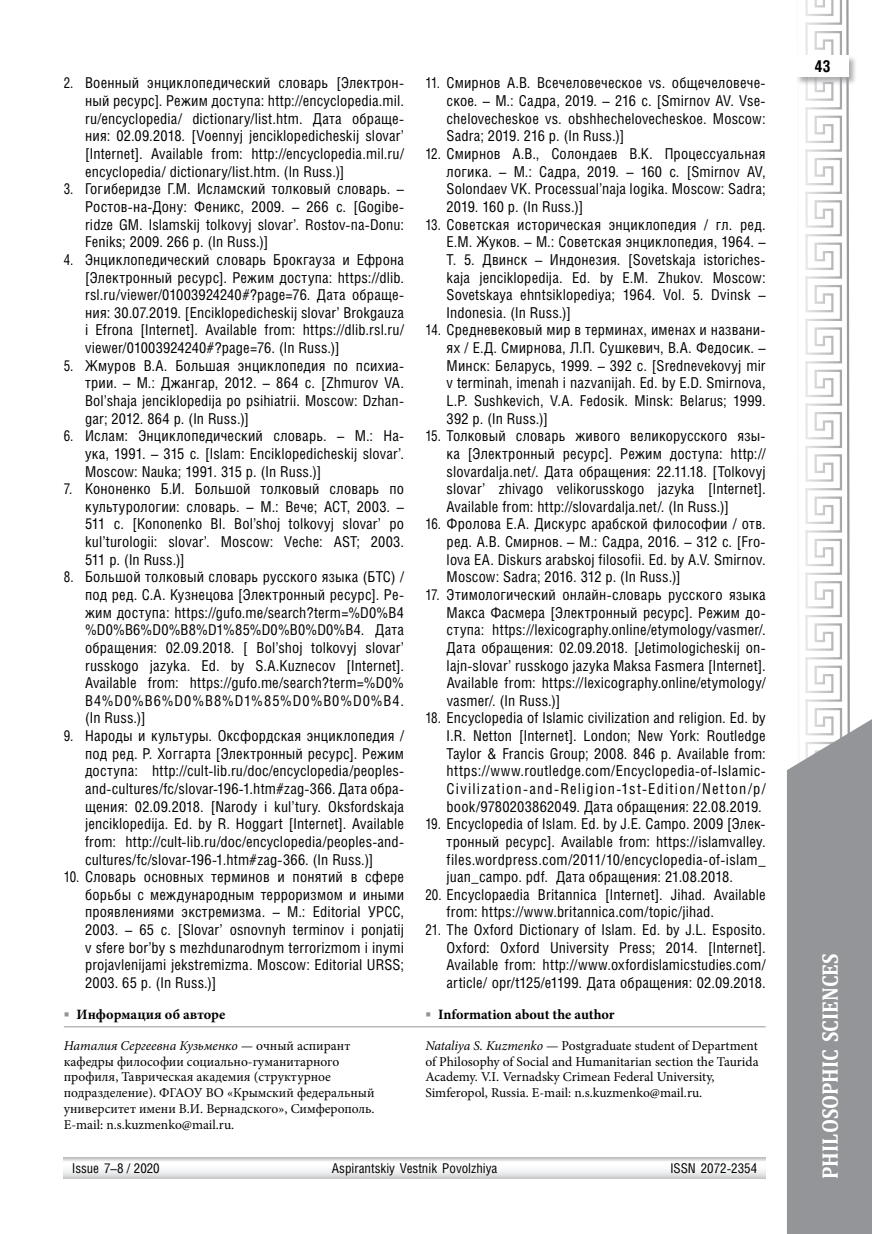
<style>
.page{position:relative;width:872px;height:1234px;background:#fff}
.page>*{position:absolute;margin:0;border:0;box-sizing:border-box;transform-origin:0 0}
.t1{font:700 22.5px "Cambria";letter-spacing:.005em;color:#fff;scale:.9 1}
.t2{font:700 16.5px "Helios Cond C";color:#000}
.t3{font:15px/17.7px "Helios Cond C";letter-spacing:.01em;color:#000;text-align:justify;scale:.9 1}
.t4{font:700 14.25px "Minion Pro";color:#000}
.t5{font:13.5px/15.8px "Minion Pro";color:#000}
.t6{font:13.5px "Helios Cond C";color:#000}
.s1{font-weight:400;color:#939598}
.s2{color:#939598}
.s3{font-style:italic}
</style>
<div class="page">
<svg style="left:805px;top:0;width:45px;height:706px"></svg>
<svg style="left:64px;top:1157px;width:701px;height:21px"></svg>
<div style="left:796px;top:55px;width:61px;height:30px;background:#939598;opacity:.75"></div>
<div style="left:796px;top:55px;width:52px;height:22px;background:#fff"></div>
<svg style="left:787px;top:706px;width:85px;height:527px;background:#9a9c9e"></svg>
<hr style="left:64px;top:1026px;width:701px;height:1px;background:#939598">
<p class="t3" style="left:85px;top:74px;width:356px;text-indent:-21px">2. Военный энциклопедический словарь [Электрон&shy;ный ресурс]. Режим доступа: http://encyclopedia.mil. ru/encyclopedia/ dictionary/list.htm. Дата обраще&shy;ния: 02.09.2018. [Voennyj jenciklopedicheskij slovar’ [Internet]. Available from: http://encyclopedia.mil.ru/ encyclopedia/ dictionary/list.htm. (In Russ.)]</p>
<p class="t3" style="left:85px;top:180px;width:356px;text-indent:-21px">3. Гогиберидзе Г.М. Исламский толковый словарь. – Ростов-на-Дону: Феникс, 2009. – 266 с. [Gogibe&shy;ridze GM. Islamskij tolkovyj slovar’. Rostov-na-Donu:<br>Feniks; 2009. 266 p. (In Russ.)]</p>
<p class="t3" style="left:85px;top:250px;width:356px;text-indent:-21px">4. Энциклопедический словарь Брокгауза и Ефрона [Электронный ресурс]. Режим доступа: https://dlib. rsl.ru/viewer/01003924240#?page=76. Дата обраще&shy;ния: 30.07.2019. [Enciklopedicheskij slovar’ Brokgauza i Efrona [Internet]. Available from: https://dlib.rsl.ru/ viewer/01003924240#?page=76. (In Russ.)]</p>
<p class="t3" style="left:85px;top:356px;width:356px;text-indent:-21px">5. Жмуров В.А. Большая энциклопедия по психиа&shy;трии. – М.: Джангар, 2012. – 864 с. [Zhmurov VA.<br>Bol’shaja jenciklopedija po psihiatrii. Moscow: Dzhan&shy;gar; 2012. 864 p. (In Russ.)]</p>
<p class="t3" style="left:85px;top:426px;width:356px;text-indent:-21px">6. Ислам: Энциклопедический словарь. – М.: На&shy;ука, 1991. – 315 с. [Islam: Enciklopedicheskij slovar’.<br>Moscow: Nauka; 1991. 315 p. (In Russ.)]</p>
<p class="t3" style="left:85px;top:479px;width:356px;text-indent:-21px">7. Кононенко Б.И. Большой толковый словарь по культурологии: словарь. – М.: Вече; АСТ, 2003. – 511 с. [Kononenko BI. Bol’shoj tolkovyj slovar’ po kul’turologii: slovar’. Moscow: Veche: AST; 2003.<br>511 p. (In Russ.)]</p>
<p class="t3" style="left:85px;top:567px;width:356px;text-indent:-21px">8. Большой толковый словарь русского языка (БТС) / под ред. С.А. Кузнецова [Электронный ресурс]. Ре&shy;жим доступа: https://gufo.me/search?term=%D0%B4 %D0%B6%D0%B8%D1%85%D0%B0%D0%B4. Дата обращения: 02.09.2018. [ Bol’shoj tolkovyj slovar’ russkogo jazyka. Ed. by S.A.Kuznecov [Internet].<br>Available from: https://gufo.me/search?term=%D0% B4%D0%B6%D0%B8%D1%85%D0%B0%D0%B4. (In Russ.)]</p>
<p class="t3" style="left:85px;top:726px;width:356px;text-indent:-21px">9. Народы и культуры. Оксфордская энциклопедия / под ред. Р. Хоггарта [Электронный ресурс]. Режим доступа: http://cult-lib.ru/doc/encyclopedia/peoples&shy;and-cultures/fc/slovar-196-1.htm#zag-366. Дата обра&shy;щения: 02.09.2018. [Narody i kul’tury. Oksfordskaja jenciklopedija. Ed. by R. Hoggart [Internet]. Available from: http://cult-lib.ru/doc/encyclopedia/peoples-and&shy;cultures/fc/slovar-196-1.htm#zag-366. (In Russ.)]</p>
<p class="t3" style="left:85px;top:867px;width:356px;text-indent:-21px">10. Словарь основных терминов и понятий в сфере борьбы с международным терроризмом и иными проявлениями экстремизма. – М.: Editorial УРСС, 2003. – 65 с. [Slovar’ osnovnyh terminov i ponjatij v sfere bor’by s mezhdunarodnym terrorizmom i inymi projavlenijami jekstremizma. Moscow: Editorial URSS; 2003. 65 p. (In Russ.)]</p>
<p class="t3" style="left:446px;top:74px;width:356px;text-indent:-21px">11. Смирнов А.В. Всечеловеческое vs. общечеловече&shy;ское. – М.: Садра, 2019. – 216 с. [Smirnov AV. Vse&shy;chelovecheskoe vs. obshhechelovecheskoe. Moscow:<br>Sadra; 2019. 216 p. (In Russ.)]</p>
<p class="t3" style="left:446px;top:144px;width:356px;text-indent:-21px">12. Смирнов А.В., Солондаев В.К. Процессуальная логика. – М.: Садра, 2019. – 160 с. [Smirnov AV, Solondaev VK. Processual’naja logika. Moscow: Sadra; 2019. 160 p. (In Russ.)]</p>
<p class="t3" style="left:446px;top:215px;width:356px;text-indent:-21px">13. Советская историческая энциклопедия / гл. ред.<br>Е.М. Жуков. – М.: Советская энциклопедия, 1964. – Т. 5. Двинск – Индонезия. [Sovetskaja istoriches&shy;kaja jenciklopedija. Ed. by E.M. Zhukov. Moscow:<br>Sovetskaya ehntsiklopediya; 1964. Vol. 5. Dvinsk – Indonesia. (In Russ.)]</p>
<p class="t3" style="left:446px;top:321px;width:356px;text-indent:-21px">14. Средневековый мир в терминах, именах и названи&shy;ях / Е.Д. Смирнова, Л.П. Сушкевич, В.А. Федосик. – Минск: Беларусь, 1999. – 392 с. [Srednevekovyj mir v terminah, imenah i nazvanijah. Ed. by E.D. Smirnova, L.P. Sushkevich, V.A. Fedosik. Minsk: Belarus; 1999.<br>392 p. (In Russ.)]</p>
<p class="t3" style="left:446px;top:426px;width:356px;text-indent:-21px">15. Толковый словарь живого великорусского язы&shy;ка [Электронный ресурс]. Режим доступа: http:// slovardalja.net/. Дата обращения: 22.11.18. [Tolkovyj slovar’ zhivago velikorusskogo jazyka [Internet].<br>Available from: http://slovardalja.net/. (In Russ.)]</p>
<p class="t3" style="left:446px;top:515px;width:356px;text-indent:-21px">16. Фролова Е.А. Дискурс арабской философии / отв. ред. А.В. Смирнов. – М.: Садра, 2016. – 312 с. [Fro&shy;lova EA. Diskurs arabskoj filosofii. Ed. by A.V. Smirnov.<br>Moscow: Sadra; 2016. 312 p. (In Russ.)]</p>
<p class="t3" style="left:446px;top:585px;width:356px;text-indent:-21px">17. Этимологический онлайн-словарь русского языка Макса Фасмера [Электронный ресурс]. Режим до&shy;ступа: https://lexicography.online/etymology/vasmer/.<br>Дата обращения: 02.09.2018. [Jetimologicheskij on&shy;lajn-slovar’ russkogo jazyka Maksa Fasmera [Internet].<br>Available from: https://lexicography.online/etymology/ vasmer/. (In Russ.)]</p>
<p class="t3" style="left:446px;top:708px;width:356px;text-indent:-21px">18. Encyclopedia of Islamic civilization and religion. Ed. by I.R. Netton [Internet]. London; New York: Routledge Taylor &amp; Francis Group; 2008. 846 р. Available from: https://www.routledge.com/Encyclopedia-of-Islamic-Civilization-and-Religion-1st-Edition/Netton/p/ book/9780203862049. Дата обращения: 22.08.2019.</p>
<p class="t3" style="left:446px;top:814px;width:356px;text-indent:-21px">19. Encyclopedia of Islam. Ed. by J.E. Campo. 2009 [Элек&shy;тронный ресурс]. Available from: https://islamvalley. files.wordpress.com/2011/10/encyclopedia-of-islam_ juan_campo. pdf. Дата обращения: 21.08.2018.</p>
<p class="t3" style="left:446px;top:885px;width:356px;text-indent:-21px">20. Encyclopaedia Britannica [Internet]. Jihad. Available from: https://www.britannica.com/topic/jihad.</p>
<p class="t3" style="left:446px;top:920px;width:356px;text-indent:-21px">21. The Oxford Dictionary of Islam. Ed. by J.L. Esposito.<br>Oxford: Oxford University Press; 2014. [Internet].<br>Available from: http://www.oxfordislamicstudies.com/ article/ opr/t125/e1199. Дата обращения: 02.09.2018.</p>
<p class="t4" style="left:64px;top:1003px;width:163px"><span class="s1">■</span> Информация об авторе</p>
<p class="t4" style="left:425px;top:1003px;width:191px"><span class="s2">■</span> Information about the author</p>
<p class="t5" style="left:64px;top:1037px;width:312px"><span class="s3">Наталия Сергеевна Кузьменко —</span> очный аспирант кафедры философии социально-гуманитарного профиля, Таврическая академия (структурное подразделение). ФГАОУ ВО «Крымский федеральный университет имени В.И. Вернадского», Симферополь.<br>E-mail: n.s.kuzmenko@mail.ru.</p>
<p class="t5" style="left:425px;top:1037px;width:335px"><span class="s3">Nataliya S. Kuzmenko</span> — Postgraduate student of Department of Philosophy of Social and Humanitarian section the Taurida Academy. V.I. Vernadsky Crimean Federal University, Simferopol, Russia. E-mail: n.s.kuzmenko@mail.ru.</p>
<p class="t6" style="left:72px;top:1159px;width:89px">Issue 7–8 / 2020</p>
<p class="t6" style="left:332px;top:1159px;width:167px">Aspirantskiy Vestnik Povolzhiya</p>
<p class="t6" style="left:670px;top:1159px;width:88px">ISSN 2072-2354</p>
<p class="t2" style="left:814px;top:56px;width:18px">43</p>
<h1 class="t1" style="left:814px;top:1178px;width:252px;rotate:-90deg">PHILOSOPHIC SCIENCES</h1>
</div>
